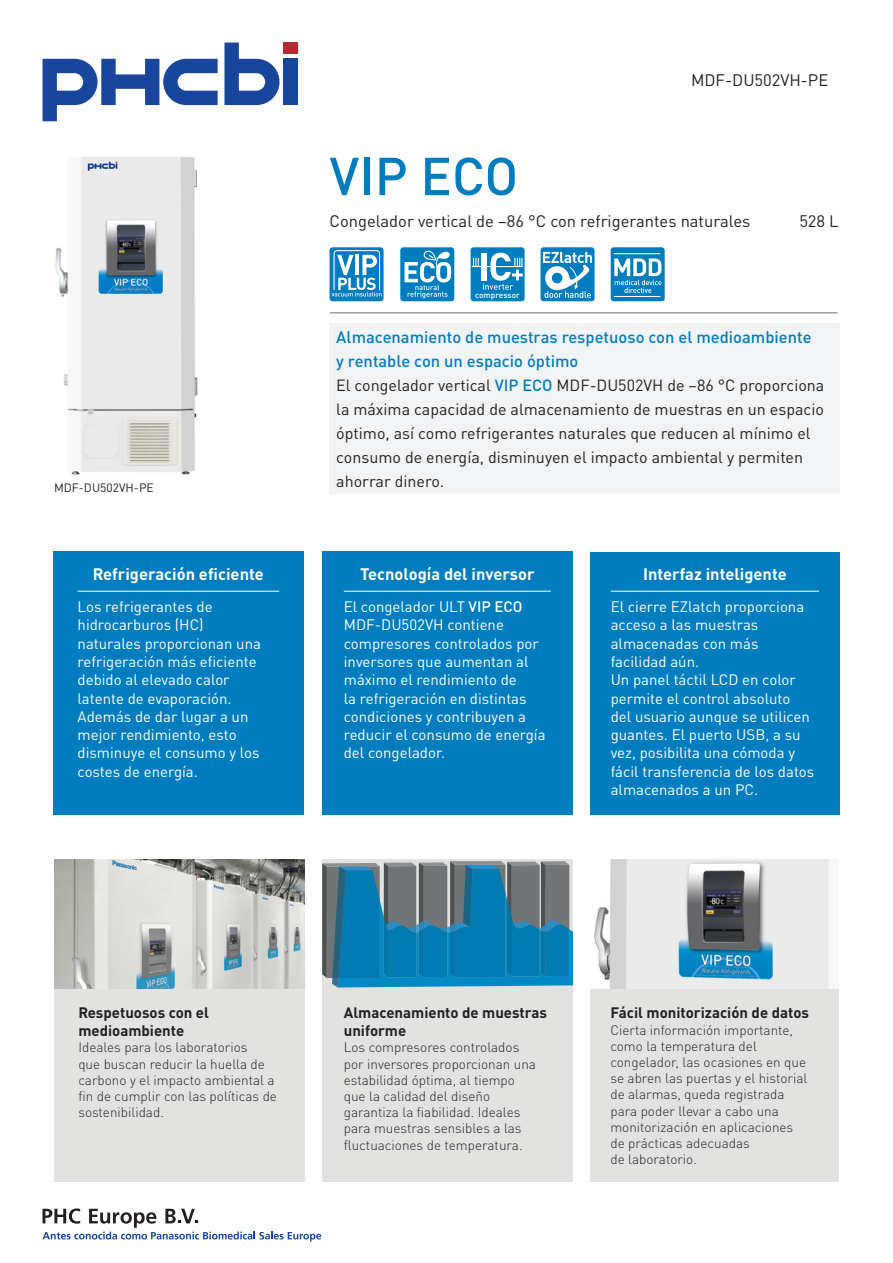
<style>
.page{position:relative;width:893px;height:1263px;background:#fff}
.page>*{position:absolute;margin:0;border:0;box-sizing:border-box;transform-origin:0 0}
.t1{font:500 52.5px "DINOT";color:#007dbe}
.t2{font:500 16.5px/24px "DINOT";color:#007dbe}
.Cover_Sub_Title{font:16.5px "DINOT";color:#231f20}
.Cover_Sub_Title-2{font:700 16.5px "DINOT";color:#fff}
.t3{font:16.05px/24px "DINOT";color:#231f20}
.Cover_Sub_Title-3{font:15px/18.3px "DINOT";color:#fff}
.Cover_Sub_Title-4{font:700 15px/18px "DINOT";color:#231f20}
.Cover_Sub_Title-5{font:300 13.5px/16.2px "DINOT";color:#231f20}
.Cover_Sub_Title-6{font:12px "DINOT";color:#231f20}
.t4{font:500 8.4px "DINOT";color:#fff}
.s1{font-weight:500;color:#007dbe}
.s2{font-weight:500}
</style>
<div class="page">
<div style="left:283px;top:59px;width:15px;height:46px;background:#18469d"></div>
<svg style="left:43px;top:59px;width:175px;height:62px"></svg>
<svg style="left:224px;top:43px;width:56px;height:62px"></svg>
<div style="left:283px;top:43px;width:15px;height:11px;background:#b7282e"></div>
<svg style="left:43px;top:1208px;width:278px;height:33px"></svg>
<div style="left:330px;top:324px;width:510px;height:170px;background:#f2f3f4"></div>
<hr style="left:330px;top:313px;width:508px;height:1px;background:#6c6d70">
<div style="left:53px;top:551px;width:251px;height:264px;background:#007dbe"></div>
<div style="left:54px;top:859px;width:250px;height:323px;background:#e2e2e1"></div>
<div style="left:322px;top:859px;width:250px;height:323px;background:#e2e2e1"></div>
<div style="left:590px;top:859px;width:249px;height:323px;background:#e2e2e1"></div>
<div style="left:322px;top:551px;width:250px;height:264px;background:#007dbe"></div>
<div style="left:590px;top:552px;width:249px;height:262px;background:#007dbe"></div>
<hr style="left:78px;top:591px;width:201px;height:1px;background:#fff">
<svg style="left:322px;top:861px;width:250px;height:126px;background:#327d9f"></svg>
<img style="left:54px;top:859px;width:250px;height:130px">
<img style="left:590px;top:859px;width:249px;height:129px">
<svg style="left:330px;top:247px;width:54px;height:54px"></svg>
<svg style="left:400px;top:247px;width:54px;height:54px"></svg>
<svg style="left:471px;top:247px;width:53px;height:54px"></svg>
<hr style="left:344px;top:591px;width:207px;height:1px;background:#fff">
<hr style="left:611px;top:591px;width:208px;height:1px;background:#fff">
<img style="left:55px;top:157px;width:143px;height:318px">
<svg style="left:611px;top:247px;width:54px;height:54px;background:#3b9bcd"></svg>
<hr style="left:614px;top:253px;width:46px;height:1px;background:#fff">
<hr style="left:614px;top:296px;width:46px;height:1px;background:#fff">
<svg style="left:541px;top:247px;width:54px;height:54px"></svg>
<p class="Cover_Sub_Title-6" style="left:54px;top:480px;width:101px">MDF-DU502VH-PE</p>
<p class="Cover_Sub_Title-2" style="left:93px;top:563px;width:173px">Refrigeración eficiente</p>
<p class="Cover_Sub_Title-3" style="left:78px;top:597px;width:185px">Los refrigerantes de hidrocarburos (HC) naturales proporcionan una refrigeración más eficiente debido al elevado calor latente de evaporación.<br>Además de dar lugar a un mejor rendimiento, esto disminuye el consumo y los costes de energía.</p>
<p class="t1" style="left:330px;top:143px;width:190px">VIP ECO</p>
<p class="Cover_Sub_Title" style="left:691px;top:70px;width:139px">MDF-DU502VH-PE</p>
<p class="Cover_Sub_Title" style="left:330px;top:211px;width:422px">Congelador vertical de –86 °C con refrigerantes naturales</p>
<p class="t4" style="left:475px;top:289px;width:46px">compressor</p>
<p class="Cover_Sub_Title" style="left:799px;top:211px;width:41px">528 L</p>
<p class="t2" style="left:336px;top:325px;width:477px">Almacenamiento de muestras respetuoso con el medioambiente y rentable con un espacio óptimo</p>
<p class="t3" style="left:336px;top:373px;width:489px">El congelador vertical <span class="s1">VIP ECO</span> MDF-DU502VH de –86 °C proporciona la máxima capacidad de almacenamiento de muestras en un espacio óptimo, así como refrigerantes naturales que reducen al mínimo el consumo de energía, disminuyen el impacto ambiental y permiten ahorrar dinero.</p>
<p class="Cover_Sub_Title-2" style="left:360px;top:563px;width:176px">Tecnología del inversor</p>
<p class="Cover_Sub_Title-3" style="left:344px;top:597px;width:203px">El congelador ULT <span class="s2">VIP ECO<br></span>MDF-DU502VH contiene compresores controlados por inversores que aumentan al máximo el rendimiento de<br>la refrigeración en distintas condiciones y contribuyen a reducir el consumo de energía del congelador.</p>
<p class="Cover_Sub_Title-2" style="left:643px;top:563px;width:145px">Interfaz inteligente</p>
<p class="Cover_Sub_Title-3" style="left:611px;top:597px;width:195px">El cierre EZlatch proporciona acceso a las muestras almacenadas con más facilidad aún.</p>
<p class="Cover_Sub_Title-3" style="left:611px;top:670px;width:205px">Un panel táctil LCD en color permite el control absoluto del usuario aunque se utilicen guantes. El puerto USB, a su vez, posibilita una cómoda y fácil transferencia de los datos almacenados a un PC.</p>
<p class="Cover_Sub_Title-4" style="left:78px;top:1003px;width:132px">Respetuosos con el medioambiente</p>
<p class="Cover_Sub_Title-5" style="left:78px;top:1039px;width:200px">Ideales para los laboratorios<br>que buscan reducir la huella de carbono y el impacto ambiental a fin de cumplir con las políticas de sostenibilidad.</p>
<p class="Cover_Sub_Title-4" style="left:344px;top:1003px;width:205px">Almacenamiento de muestras uniforme</p>
<p class="Cover_Sub_Title-5" style="left:344px;top:1039px;width:194px">Los compresores controlados por inversores proporcionan una estabilidad óptima, al tiempo que la calidad del diseño garantiza la fiabilidad. Ideales para muestras sensibles a las fluctuaciones de temperatura.</p>
<p class="Cover_Sub_Title-4" style="left:610px;top:1003px;width:200px">Fácil monitorización de datos</p>
<p class="Cover_Sub_Title-5" style="left:610px;top:1021px;width:198px">Cierta información importante, como la temperatura del congelador, las ocasiones en que se abren las puertas y el historial de alarmas, queda registrada para poder llevar a cabo una monitorización en aplicaciones de prácticas adecuadas<br>de laboratorio.</p>
</div>
